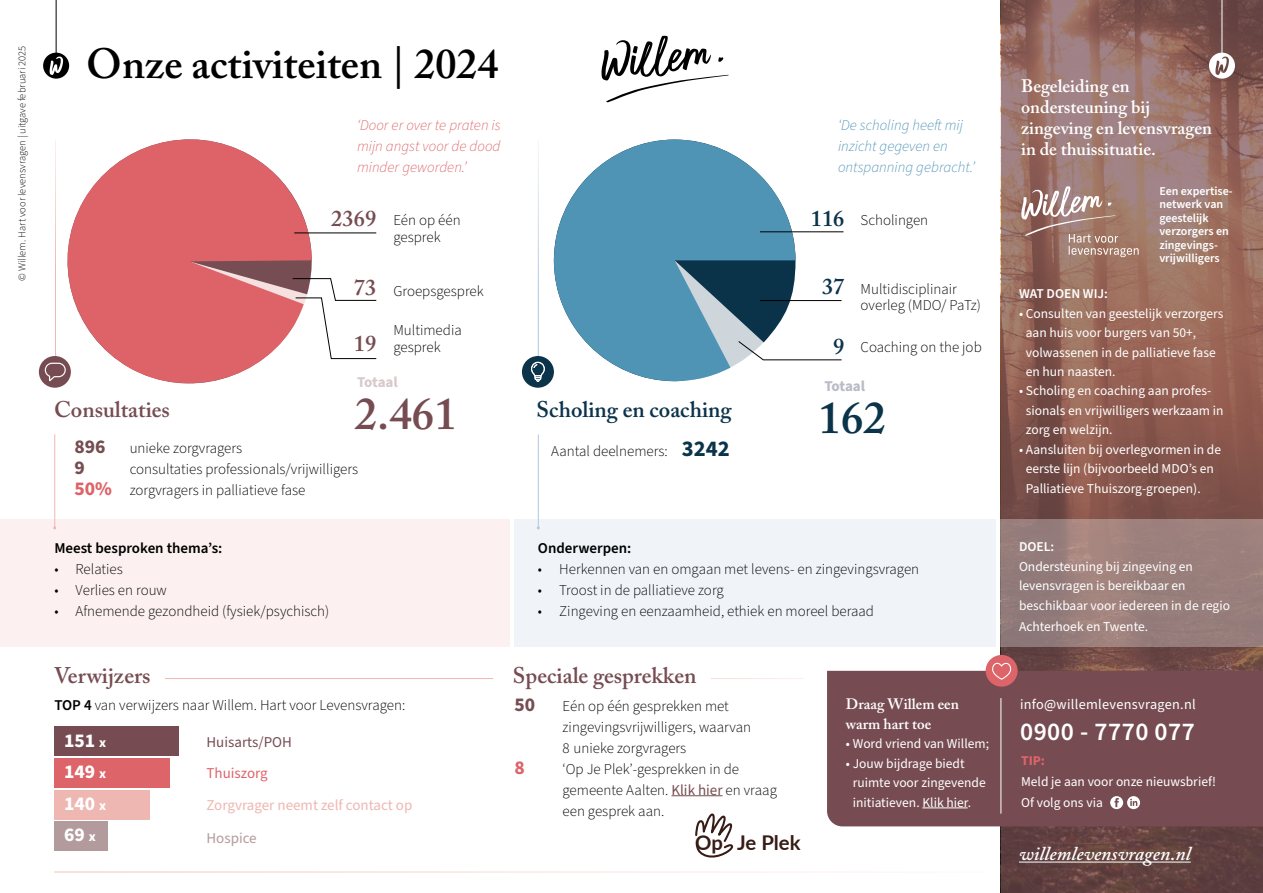
<style>
.page{position:relative;width:1263px;height:893px;background:#fff}
.page>*{position:absolute;margin:0;border:0;box-sizing:border-box;transform-origin:0 0}
.t1{font:600 45px "Adobe Caslon Pro";color:#764c52}
.t2{font:600 45px "Adobe Caslon Pro";color:#0b334a}
.t3{font:600 42px "Adobe Caslon Pro";color:#000}
.t4{font:600 25.5px "Source Sans Pro";letter-spacing:.02em;color:#fff}
.t5{font:600 22.5px "Adobe Caslon Pro";color:#764c52}
.t6{font:600 22.5px "Adobe Caslon Pro";color:#0b334a}
.t7{font:600 22.5px "Adobe Caslon Pro";color:#754d52}
.t8{font:700 20.25px "Lato";color:#371b15}
.t9{font:italic 600 19.5px "Adobe Caslon Pro";color:#fff}
.t10{font:700 19.5px/31.5px "Source Sans Pro";color:#fff;text-align:justify}
.t11{font:700 19.5px "Source Sans Pro";color:#754d52}
.t12{font:700 19.5px "Source Sans Pro";color:#de6369}
.t13{font:600 18px/21px "Adobe Caslon Pro";color:#fff}
.t14{font:300 15px/21px "Source Sans Pro";color:#000}
.t15{font:italic 300 15px/21px "Source Sans Pro";color:#dd6469;text-align:justify}
.t16{font:italic 300 15px/21px "Source Sans Pro";color:#4f94b5}
.t17{font:600 15px "Source Sans Pro";color:#000}
.t18{font:15px "Source Sans Pro";color:#eeb7b1}
.t19{font:600 15px/19.5px "Adobe Caslon Pro";color:#fff}
.t20{font:15px "Source Sans Pro";color:#764c52}
.t21{font:15px "Source Sans Pro";color:#dd6469}
.t22{font:15px "Source Sans Pro";color:#b39b9d}
.t23{font:700 15px "Source Sans Pro";letter-spacing:-.02em;color:#d7cacb}
.t24{font:700 15px "Source Sans Pro";letter-spacing:-.02em;color:#babbc6}
.t25{font:14.25px "Source Sans Pro";letter-spacing:.02em;color:#fff}
.t26{font:13.5px/19.5px "Source Sans Pro";color:#fff}
.t27{font:600 13.5px "Source Sans Pro";color:#fff}
.t28{font:700 13.5px "Source Sans Pro";color:#dd6469}
.t29{font:600 12px/13.5px "Source Sans Pro";color:#fff}
.t30{font:300 10.5px "Source Sans Pro";color:#000}
.s1{font-weight:700;font-size:19.5px;color:#754d52}
.s2{font-weight:700;font-size:22.5px;color:#0b334a}
.s3{font-weight:700;font-size:19.5px;color:#de6369}
.s4{font-weight:600}
.s5{font-size:13.5px}
.s6{font-weight:400;color:#754d52}
</style>
<div class="page">
<svg style="left:552px;top:139px;width:243px;height:243px;fill:#4f94b5"></svg>
<svg style="left:50px;top:139px;width:262px;height:249px;fill:#de6369"></svg>
<svg style="left:1001px;top:0;width:262px;height:893px;background:#8b6159"></svg>
<div style="left:0;top:519px;width:509px;height:127px;background:#fcf1f0"></div>
<div style="left:514px;top:519px;width:482px;height:127px;background:#f0f4f9"></div>
<svg style="left:1001px;top:519px;width:262px;height:127px;background:#997f7c"></svg>
<svg style="left:601px;top:36px;width:128px;height:67px"></svg>
<div style="left:827px;top:671px;width:436px;height:155px;background:#764c52"></div>
<hr style="left:1019px;top:862px;width:172px;height:1px;background:#fff">
<hr style="left:1221px;top:0;width:1px;height:56px;background:#fff">
<svg style="left:1209px;top:53px;width:26px;height:26px"></svg>
<hr style="left:56px;top:0;width:1px;height:56px;background:#000">
<svg style="left:43px;top:53px;width:26px;height:26px"></svg>
<svg style="left:738px;top:341px;width:104px;height:19px"></svg>
<hr style="left:760px;top:300px;width:81px;height:1px;background:#000">
<hr style="left:760px;top:232px;width:83px;height:1px;background:#000">
<svg style="left:292px;top:278px;width:85px;height:81px"></svg>
<hr style="left:294px;top:233px;width:82px;height:1px;background:#000">
<div style="left:54px;top:726px;width:125px;height:30px;background:#764c52"></div>
<div style="left:54px;top:758px;width:116px;height:30px;background:#dd6469"></div>
<div style="left:54px;top:790px;width:96px;height:30px;background:#eeb7b1"></div>
<div style="left:54px;top:821px;width:54px;height:30px;background:#b39b9d"></div>
<hr style="left:538px;top:434px;width:1px;height:94px;background:#b2c8db">
<hr style="left:1000px;top:698px;width:1px;height:116px;background:#fff">
<hr style="left:538px;top:140px;width:1px;height:245px;background:#b2c8db">
<hr style="left:55px;top:140px;width:1px;height:245px;background:#eeb7b1">
<hr style="left:54px;top:434px;width:1px;height:94px;background:#eeb7b1">
<hr style="left:165px;top:678px;width:328px;height:1px;background:#eeb7b1">
<hr style="left:711px;top:678px;width:93px;height:1px;background:#eeb7b1">
<hr style="left:54px;top:872px;width:931px;height:1px;background:#eeb7b1">
<svg style="left:1021px;top:186px;width:118px;height:71px;background:#a8877c"></svg>
<hr style="left:922px;top:807px;width:46px;height:1px;background:#fff">
<div style="left:39px;top:356px;width:32px;height:32px;background:#764c52;border-radius:50%"></div>
<div style="left:522px;top:356px;width:32px;height:32px;background:#0b334a;border-radius:50%"></div>
<div style="left:985px;top:655px;width:33px;height:32px;background:#dd6469;border-radius:50%"></div>
<svg style="left:531px;top:362px;width:14px;height:25px"></svg>
<svg style="left:45px;top:363px;width:21px;height:24px"></svg>
<svg style="left:992px;top:663px;width:19px;height:17px"></svg>
<div style="left:1110px;top:796px;width:13px;height:13px;background:#fff;border-radius:50%"></div>
<svg style="left:1127px;top:796px;width:13px;height:13px"></svg>
<svg style="left:1130px;top:799px;width:7px;height:7px"></svg>
<svg style="left:1114px;top:798px;width:5px;height:9px"></svg>
<hr style="left:671px;top:795px;width:52px;height:1px;background:#754d52">
<svg style="left:695px;top:813px;width:39px;height:45px"></svg>
<p class="t30" style="left:15px;top:281px;width:236px;rotate:-90deg">© Willem. Hart voor levensvragen | uitgave februari 2025</p>
<h2 class="t3" style="left:86px;top:39px;width:414px">Onze activiteiten | 2024</h2>
<p class="t15" style="left:357px;top:115px;width:145px">‘Door er over te praten is mijn angst voor de dood minder geworden.’</p>
<p class="t16" style="left:838px;top:115px;width:138px">‘De scholing heeft mij inzicht gegeven en ontspanning gebracht.’</p>
<h3 class="t5" style="left:331px;top:205px;width:46px">2369</h3>
<h3 class="t5" style="left:354px;top:274px;width:24px">73</h3>
<h3 class="t6" style="left:811px;top:205px;width:35px">116</h3>
<p class="t14" style="left:393px;top:210px;width:69px">Eén op één</p>
<p class="t14" style="left:861px;top:210px;width:69px">Scholingen</p>
<p class="t14" style="left:393px;top:227px;width:49px">gesprek</p>
<p class="t14" style="left:393px;top:281px;width:92px">Groepsgesprek</p>
<h3 class="t6" style="left:822px;top:273px;width:24px">37</h3>
<p class="t14" style="left:861px;top:281px;width:122px;line-height:16.5px">Multidisciplinair overleg (MDO/ PaTz)</p>
<h3 class="t5" style="left:354px;top:330px;width:24px">19</h3>
<p class="t14" style="left:393px;top:323px;width:70px;line-height:16.5px">Multimedia gesprek</p>
<h3 class="t6" style="left:833px;top:333px;width:13px">9</h3>
<p class="t14" style="left:861px;top:337px;width:123px">Coaching on the job</p>
<p class="t23" style="left:357px;top:372px;width:42px">Totaal</p>
<p class="t24" style="left:824px;top:375px;width:42px">Totaal</p>
<h1 class="t1" style="left:355px;top:387px;width:104px">2.461</h1>
<h1 class="t2" style="left:818px;top:391px;width:69px">162</h1>
<h3 class="t7" style="left:54px;top:396px;width:117px">Consultaties</h3>
<h3 class="t6" style="left:536px;top:396px;width:197px">Scholing en coaching</h3>
<p class="t14" style="left:74px;top:438px;width:169px"><span class="s1">896</span> unieke zorgvragers</p>
<p class="t14" style="left:551px;top:441px;width:180px">Aantal deelnemers: <span class="s2">3242</span></p>
<h3 class="t11" style="left:74px;top:455px;width:12px">9</h3>
<p class="t14" style="left:74px;top:459px;width:285px;text-indent:55px">consultaties professionals/vrijwilligers<br><span class="s3">50%</span> zorgvragers in palliatieve fase</p>
<p class="t17" style="left:54px;top:538px;width:170px">Meest besproken thema’s:</p>
<p class="t14" style="left:54px;top:559px;width:70px">• Relaties</p>
<p class="t14" style="left:54px;top:580px;width:114px">• Verlies en rouw</p>
<p class="t14" style="left:54px;top:601px;width:276px">• Afnemende gezondheid (fysiek/psychisch)</p>
<p class="t17" style="left:538px;top:538px;width:95px">Onderwerpen:</p>
<p class="t14" style="left:538px;top:559px;width:383px">• Herkennen van en omgaan met levens- en zingevingsvragen</p>
<p class="t14" style="left:538px;top:580px;width:187px">• Troost in de palliatieve zorg</p>
<p class="t14" style="left:538px;top:601px;width:337px">• Zingeving en eenzaamheid, ethiek en moreel beraad</p>
<h3 class="t5" style="left:54px;top:662px;width:98px">Verwijzers</h3>
<h3 class="t5" style="left:513px;top:662px;width:185px">Speciale gesprekken</h3>
<p class="t14" style="left:54px;top:695px;width:352px"><span class="s4">TOP 4</span> van verwijzers naar Willem. Hart voor Levensvragen:</p>
<h3 class="t10" style="left:64px;top:725px;width:44px">151 <span class="s5">x </span>149 <span class="s5">x </span>140 <span class="s5">x </span>69 <span class="s5">x</span></h3>
<p class="t20" style="left:207px;top:732px;width:87px">Huisarts/POH</p>
<p class="t21" style="left:207px;top:763px;width:63px">Thuiszorg</p>
<p class="t18" style="left:207px;top:795px;width:207px">Zorgvrager neemt zelf contact op</p>
<p class="t22" style="left:207px;top:828px;width:52px">Hospice</p>
<h3 class="t11" style="left:514px;top:691px;width:22px">50</h3>
<p class="t14" style="left:562px;top:696px;width:190px">Eén op één gesprekken met zingevingsvrijwilligers, waarvan<br>8 unieke zorgvragers</p>
<h3 class="t12" style="left:514px;top:754px;width:12px">8</h3>
<p class="t14" style="left:562px;top:759px;width:216px">‘Op Je Plek’-gesprekken in de gemeente Aalten. <span class="s6">Klik hier</span> en vraag een gesprek aan.</p>
<h3 class="t8" style="left:695px;top:828px;width:107px">Op Je Plek</h3>
<p class="t19" style="left:846px;top:694px;width:115px">Draag Willem een warm hart toe</p>
<p class="t26" style="left:846px;top:735px;width:145px">• Word vriend van Willem;</p>
<p class="t26" style="left:853px;top:754px;width:135px;text-indent:-7px">• Jouw bijdrage biedt ruimte voor zingevende initiatieven. Klik hier.</p>
<p class="t13" style="left:1021px;top:75px;width:192px">Begeleiding en ondersteuning bij zingeving en levensvragen in de thuissituatie.</p>
<p class="t29" style="left:1159px;top:184px;width:74px">Een expertise&shy;netwerk van geestelijk verzorgers en zingevings&shy;vrijwilligers</p>
<p class="t27" style="left:1019px;top:284px;width:91px">WAT DOEN WIJ:</p>
<p class="t26" style="left:1026px;top:304px;width:199px;text-indent:-7px">• Consulten van geestelijk verzorgers aan huis voor burgers van 50+, volwassenen in de palliatieve fase en hun naasten.</p>
<p class="t26" style="left:1026px;top:382px;width:199px;text-indent:-7px">• Scholing en coaching aan profes&shy;sionals en vrijwilligers werkzaam in zorg en welzijn.</p>
<p class="t26" style="left:1026px;top:440px;width:197px;text-indent:-7px">• Aansluiten bij overlegvormen in de eerste lijn (bijvoorbeeld MDO’s en<br>Palliatieve Thuiszorg-groepen).</p>
<p class="t27" style="left:1019px;top:538px;width:37px">DOEL:</p>
<p class="t26" style="left:1019px;top:557px;width:213px">Ondersteuning bij zingeving en levensvragen is bereikbaar en beschikbaar voor iedereen in de regio</p>
<p class="t26" style="left:1019px;top:617px;width:131px">Achterhoek en Twente.</p>
<p class="t25" style="left:1020px;top:695px;width:177px">info@willemlevensvragen.nl</p>
<h3 class="t4" style="left:1020px;top:714px;width:176px">0900 - 7770 077</h3>
<p class="t28" style="left:1021px;top:751px;width:25px">TIP:</p>
<p class="t26" style="left:1021px;top:771px;width:196px;line-height:21px">Meld je aan voor onze nieuwsbrief!<br>Of volg ons via</p>
<h3 class="t9" style="left:1019px;top:842px;width:173px">willemlevensvragen.nl</h3>
</div>
